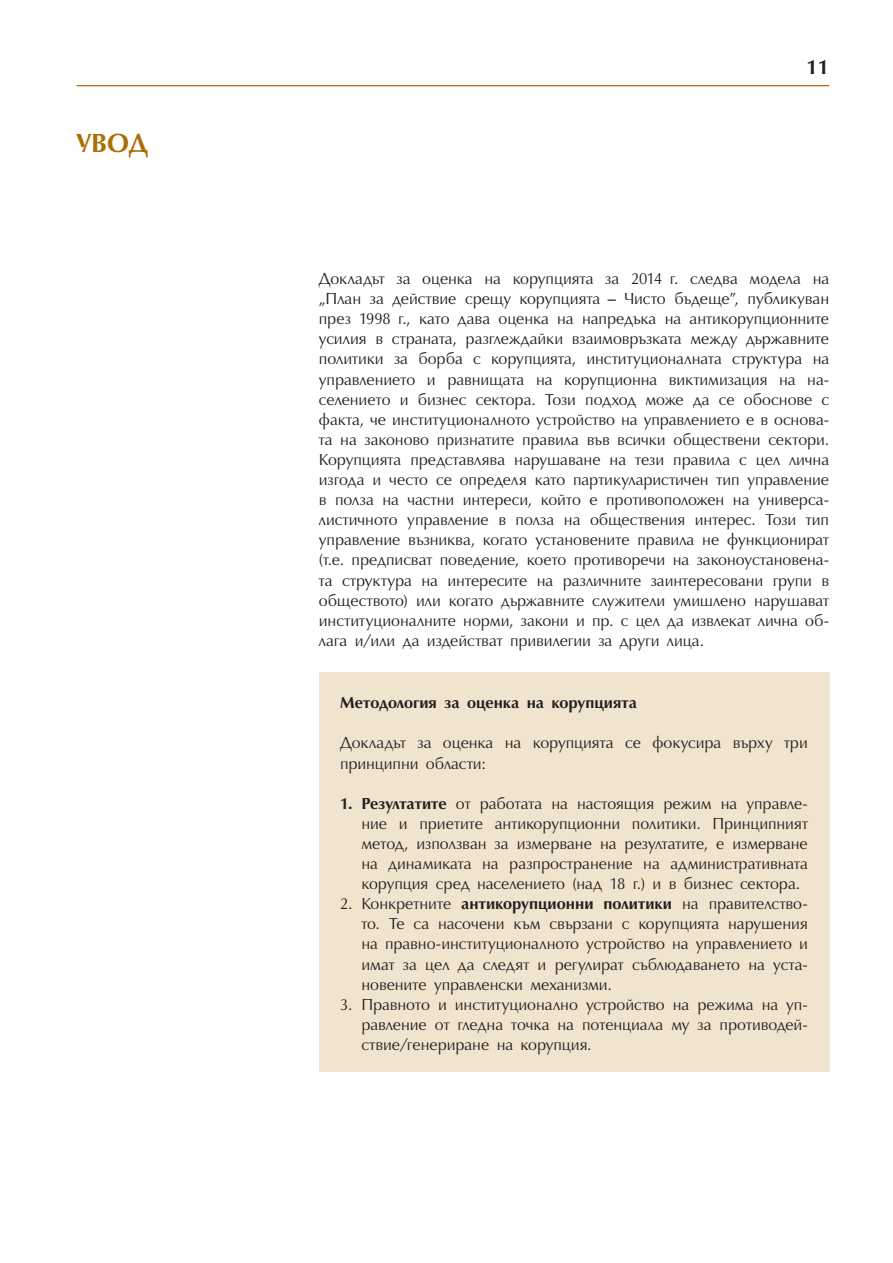
<style>
.page{position:relative;width:893px;height:1263px;background:#fff}
.page>*{position:absolute;margin:0;border:0;box-sizing:border-box;transform-origin:0 0}
.t1{font:700 27px "Opal CYR";color:#aa7007}
.t2{font:700 21px "Opal CYR";color:#231f20}
.t3{font:16.5px/20.1px "Opal CYR";color:#231f20;text-align:justify}
.t4{font:700 16.5px "Opal CYR";letter-spacing:.005em;color:#231f20}
.s1{font-weight:700}
</style>
<div class="page">
<hr style="left:77px;top:85px;width:752px;height:1px;background:#aa7007">
<div style="left:319px;top:672px;width:510px;height:399px;background:#f1e4cf"></div>
<h1 class="t1" style="left:77px;top:128px;width:73px">Увод</h1>
<p class="t2" style="left:807px;top:55px;width:24px">11</p>
<p class="t3" style="left:319px;top:269px;width:512px">Докладът за оценка на корупцията за 2014 г. следва модела на „План за действие срещу корупцията – Чисто бъдеще”, публикуван през 1998 г., като дава оценка на напредъка на антикорупционните усилия в страната, разглеждайки взаимовръзката между държавните политики за борба с корупцията, институционалната структура на управлението и равнищата на корупционна виктимизация на на&shy;селението и бизнес сектора. Този подход може да се обоснове с факта, че институционалното устройство на управлението е в основа&shy;та на законово признатите правила във всички обществени сектори.<br>Корупцията представлява нарушаване на тези правила с цел лична изгода и често се определя като партикуларистичен тип управление в полза на частни интереси, който е противоположен на универса&shy;листичното управление в полза на обществения интерес. Този тип управление възниква, когато установените правила не функционират (т.e. предписват поведение, което противоречи на законоустановена&shy;та структура на интересите на различните заинтересовани групи в обществото) или когато държавните служители умишлено нарушават институционалните норми, закони и пр. с цел да извлекат лична об&shy;лага и/или да издействат привилегии за други лица.</p>
<p class="t4" style="left:340px;top:693px;width:298px">Методология за оценка на корупцията</p>
<p class="t3" style="left:340px;top:733px;width:469px">Докладът за оценка на корупцията се фокусира върху три принципни области:</p>
<p class="t3" style="left:361px;top:794px;width:448px;text-indent:-21px"><span class="s1">1. Резултатите</span> от работата на настоящия режим на управле&shy;ние и приетите антикорупционни политики. Принципният метод, използван за измерване на резултатите, е измерване на динамиката на разпространение на административната корупция сред населението (над 18 г.) и в бизнес сектора.</p>
<p class="t3" style="left:361px;top:894px;width:448px;text-indent:-21px">2. Конкретните <span class="s1">антикорупционни политики</span> на правителство&shy;то. Те са насочени към свързани с корупцията нарушения на правно-институционалното устройство на управлението и имат за цел да следят и регулират съблюдаването на уста&shy;новените управленски механизми.</p>
<p class="t3" style="left:361px;top:995px;width:448px;text-indent:-21px">3. Правното и институционално устройство на режима на уп&shy;равление от гледна точка на потенциала му за противодей&shy;ствие/генериране на корупция.</p>
</div>
